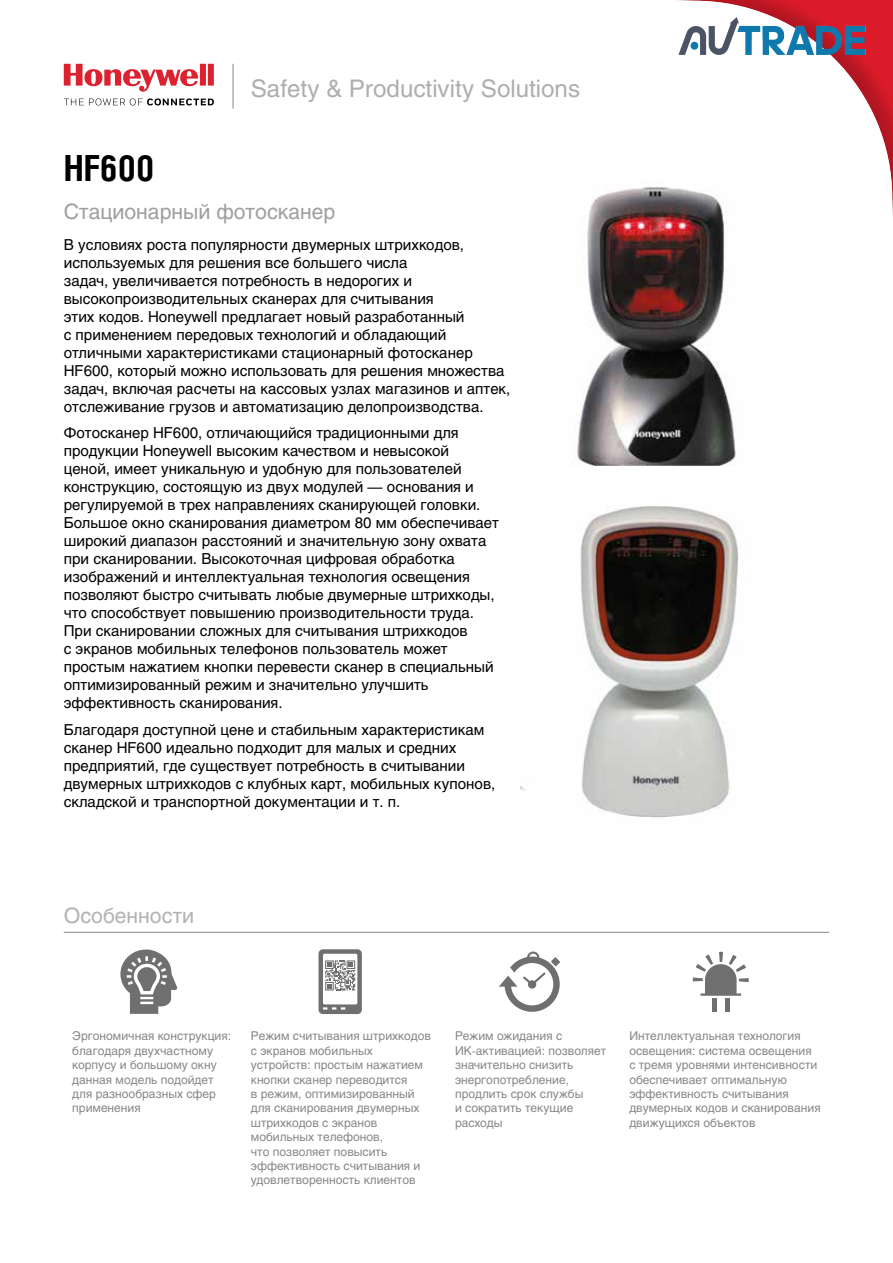
<style>
.page{position:relative;width:893px;height:1263px;background:#fff}
.page>*{position:absolute;margin:0;border:0;box-sizing:border-box;transform-origin:0 0}
.t1{font:700 36px "Helios Cond";color:#000}
.t2{font:24px "Helios";color:#aeaeae}
.t3{font:21px "Helios";color:#9f9f9f}
.t4{font:21px "Helios";color:#b3b2b2}
.t5{font:15px/18px "Helios";color:#000}
.t6{font:12px/14.4px "Helios";color:#878787}
</style>
<div class="page">
<hr style="left:64px;top:932px;width:178px;height:1px;background:#878787">
<hr style="left:242px;top:932px;width:204px;height:1px;background:#878787">
<hr style="left:446px;top:932px;width:175px;height:1px;background:#878787">
<hr style="left:621px;top:932px;width:208px;height:1px;background:#878787">
<svg style="left:120px;top:949px;width:57px;height:65px"></svg>
<svg style="left:318px;top:949px;width:44px;height:65px"></svg>
<svg style="left:499px;top:951px;width:61px;height:61px"></svg>
<hr style="left:712px;top:998px;width:4px;height:13px;background:#706f6f">
<div style="left:725px;top:998px;width:5px;height:13px;background:#706f6f"></div>
<svg style="left:693px;top:952px;width:56px;height:44px"></svg>
<svg style="left:64px;top:64px;width:150px;height:28px"></svg>
<svg style="left:64px;top:98px;width:150px;height:7px"></svg>
<hr style="left:232px;top:64px;width:2px;height:44px;background:#aeaeae">
<img style="left:574px;top:187px;width:162px;height:279px">
<img style="left:520px;top:506px;width:219px;height:312px">
<img style="left:678px;top:7px;width:207px;height:58px">
<h2 class="t2" style="left:251px;top:75px;width:331px">Safety &amp; Productivity Solutions</h2>
<h1 class="t1" style="left:64px;top:147px;width:92px">HF600</h1>
<h3 class="t3" style="left:64px;top:199px;width:273px">Стационарный фотосканер</h3>
<p class="t5" style="left:64px;top:235px;width:448px">В условиях роста популярности двумерных штрихкодов, используемых для решения все большего числа<br>задач, увеличивается потребность в недорогих и высокопроизводительных сканерах для считывания<br>этих кодов. Honeywell предлагает новый разработанный<br>с применением передовых технологий и обладающий отличными характеристиками стационарный фотосканер HF600, который можно использовать для решения множества задач, включая расчеты на кассовых узлах магазинов и аптек, отслеживание грузов и автоматизацию делопроизводства.</p>
<p class="t5" style="left:64px;top:424px;width:437px">Фотосканер HF600, отличающийся традиционными для продукции Honeywell высоким качеством и невысокой ценой, имеет уникальную и удобную для пользователей конструкцию, состоящую из двух модулей — основания и регулируемой в трех направлениях сканирующей головки.<br>Большое окно сканирования диаметром 80 мм обеспечивает широкий диапазон расстояний и значительную зону охвата при сканировании. Высокоточная цифровая обработка изображений и интеллектуальная технология освещения позволяют быстро считывать любые двумерные штрихкоды, что способствует повышению производительности труда.<br>При сканировании сложных для считывания штрихкодов<br>с экранов мобильных телефонов пользователь может простым нажатием кнопки перевести сканер в специальный оптимизированный режим и значительно улучшить эффективность сканирования.</p>
<p class="t5" style="left:64px;top:720px;width:433px">Благодаря доступной цене и стабильным характеристикам сканер HF600 идеально подходит для малых и средних предприятий, где существует потребность в считывании двумерных штрихкодов с клубных карт, мобильных купонов, складской и транспортной документации и т. п.</p>
<h3 class="t4" style="left:64px;top:903px;width:132px">Особенности</h3>
<p class="t6" style="left:72px;top:1029px;width:160px">Эргономичная конструкция: благодаря двухчастному корпусу и большому окну данная модель подойдет для разнообразных сфер применения</p>
<p class="t6" style="left:251px;top:1029px;width:182px">Режим считывания штрихкодов с экранов мобильных устройств: простым нажатием кнопки сканер переводится<br>в режим, оптимизированный для сканирования двумерных штрихкодов с экранов мобильных телефонов,<br>что позволяет повысить эффективность считывания и удовлетворенность клиентов</p>
<p class="t6" style="left:455px;top:1029px;width:153px">Режим ожидания с<br>ИК-активацией: позволяет значительно снизить энергопотребление, продлить срок службы<br>и сократить текущие расходы</p>
<p class="t6" style="left:629px;top:1029px;width:193px">Интеллектуальная технология освещения: система освещения с тремя уровнями интенсивности обеспечивает оптимальную эффективность считывания двумерных кодов и сканирования движущихся объектов</p>
</div>
